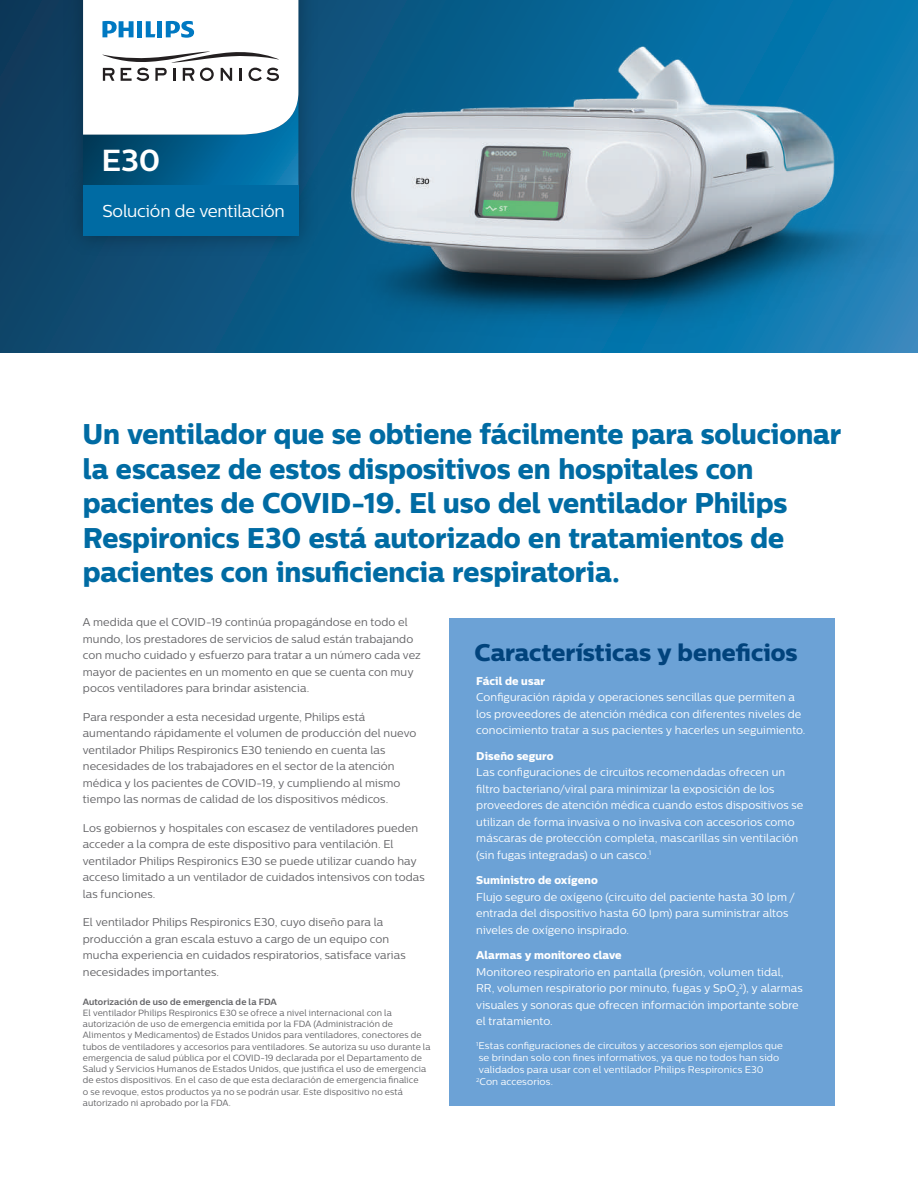
<style>
.page{position:relative;width:918px;height:1188px;background:#fff}
.page>*{position:absolute;margin:0;border:0;box-sizing:border-box;transform-origin:0 0}
.t1{font:700 30.45px "Centrale Sans";color:#fff}
.t2{font:28.5px/34.5px "Centrale Sans X Bold";letter-spacing:-.005em;color:#006ba3}
.t3{font:24px "Centrale Sans X Bold";letter-spacing:-.005em;color:#01437c}
.t4{font:17.25px "Centrale Sans";letter-spacing:-.015em;color:#fff}
.t5{font:11.25px/16.5px "Centrale Sans";letter-spacing:.005em;color:#636366}
.t6{font:11.25px/16.5px "Centrale Sans";letter-spacing:.005em;color:#fff}
.t7{font:11.25px "Centrale Sans X Bold";letter-spacing:.005em;color:#fff}
.t8{font:9.75px/12px "Centrale Sans";letter-spacing:.01em;color:#fff}
.t9{font:9px/11.2px "Centrale Sans";letter-spacing:.015em;color:#636366}
.t10{font:700 9px "Centrale Sans";letter-spacing:.015em;color:#636366}
</style>
<div class="page">
<div style="left:0;top:0;width:918px;height:352px;background:linear-gradient(to bottom,#0f3656,#104c73)"></div>
<img style="left:204px;top:0;width:714px;height:353px">
<div style="left:449px;top:618px;width:386px;height:487px;background:#6ca2d6"></div>
<img style="left:57px;top:0;width:268px;height:159px">
<img style="left:57px;top:159px;width:268px;height:103px">
<div style="left:83px;top:185px;width:215px;height:51px;background:#006ba3"></div>
<svg style="left:83px;top:0;width:215px;height:185px"></svg>
<h1 class="t1" style="left:101px;top:142px;width:60px">E30</h1>
<h3 class="t4" style="left:103px;top:201px;width:184px">Solución de ventilación</h3>
<p class="t2" style="left:83px;top:416px;width:760px">Un ventilador que se obtiene fácilmente para solucionar la escasez de estos dispositivos en hospitales con pacientes de COVID-19. El uso del ventilador Philips Respironics E30 está autorizado en tratamientos de pacientes con insuficiencia respiratoria.</p>
<p class="t5" style="left:83px;top:614px;width:340px">A medida que el COVID-19 continúa propagándose en todo el mundo, los prestadores de servicios de salud están trabajando con mucho cuidado y esfuerzo para tratar a un número cada vez mayor de pacientes en un momento en que se cuenta con muy pocos ventiladores para brindar asistencia.</p>
<p class="t5" style="left:83px;top:708px;width:335px">Para responder a esta necesidad urgente, Philips está aumentando rápidamente el volumen de producción del nuevo ventilador Philips Respironics E30 teniendo en cuenta las necesidades de los trabajadores en el sector de la atención médica y los pacientes de COVID-19, y cumpliendo al mismo tiempo las normas de calidad de los dispositivos médicos.</p>
<p class="t5" style="left:83px;top:819px;width:343px">Los gobiernos y hospitales con escasez de ventiladores pueden acceder a la compra de este dispositivo para ventilación. El ventilador Philips Respironics E30 se puede utilizar cuando hay acceso limitado a un ventilador de cuidados intensivos con todas las funciones.</p>
<p class="t5" style="left:83px;top:914px;width:324px">El ventilador Philips Respironics E30, cuyo diseño para la producción a gran escala estuvo a cargo de un equipo con mucha experiencia en cuidados respiratorios, satisface varias necesidades importantes.</p>
<p class="t10" style="left:83px;top:996px;width:196px">Autorización de uso de emergencia de la FDA</p>
<p class="t9" style="left:83px;top:1007px;width:349px">El ventilador Philips Respironics E30 se ofrece a nivel internacional con la autorización de uso de emergencia emitida por la FDA (Administración de Alimentos y Medicamentos) de Estados Unidos para ventiladores, conectores de tubos de ventiladores y accesorios para ventiladores. Se autoriza su uso durante la emergencia de salud pública por el COVID-19 declarada por el Departamento de Salud y Servicios Humanos de Estados Unidos, que justifica el uso de emergencia de estos dispositivos. En el caso de que esta declaración de emergencia finalice<br>o se revoque, estos productos ya no se podrán usar. Este dispositivo no está autorizado ni aprobado por la FDA.</p>
<h3 class="t3" style="left:474px;top:637px;width:325px">Características y beneficios</h3>
<p class="t7" style="left:476px;top:674px;width:70px">Fácil de usar</p>
<p class="t6" style="left:476px;top:689px;width:331px">Configuración rápida y operaciones sencillas que permiten a los proveedores de atención médica con diferentes niveles de conocimiento tratar a sus pacientes y hacerles un seguimiento.</p>
<p class="t7" style="left:476px;top:749px;width:79px">Diseño seguro</p>
<p class="t6" style="left:476px;top:764px;width:328px">Las configuraciones de circuitos recomendadas ofrecen un filtro bacteriano/viral para minimizar la exposición de los proveedores de atención médica cuando estos dispositivos se utilizan de forma invasiva o no invasiva con accesorios como máscaras de protección completa, mascarillas sin ventilación (sin fugas integradas) o un casco.<sup>1</sup></p>
<p class="t7" style="left:476px;top:873px;width:123px">Suministro de oxígeno</p>
<p class="t6" style="left:476px;top:889px;width:320px">Flujo seguro de oxígeno (circuito del paciente hasta 30 lpm / entrada del dispositivo hasta 60 lpm) para suministrar altos niveles de oxígeno inspirado.</p>
<p class="t7" style="left:476px;top:948px;width:147px">Alarmas y monitoreo clave</p>
<p class="t6" style="left:476px;top:964px;width:328px">Monitoreo respiratorio en pantalla (presión, volumen tidal, RR, volumen respiratorio por minuto, fugas y SpO<sub>2</sub><sup>2</sup>), y alarmas visuales y sonoras que ofrecen información importante sobre el tratamiento.</p>
<p class="t8" style="left:476px;top:1039px;width:308px"><sup>1</sup>Estas configuraciones de circuitos y accesorios son ejemplos que se brindan solo con fines informativos, ya que no todos han sido validados para usar con el ventilador Philips Respironics E30<br><sup>2</sup>Con accesorios.</p>
</div>
